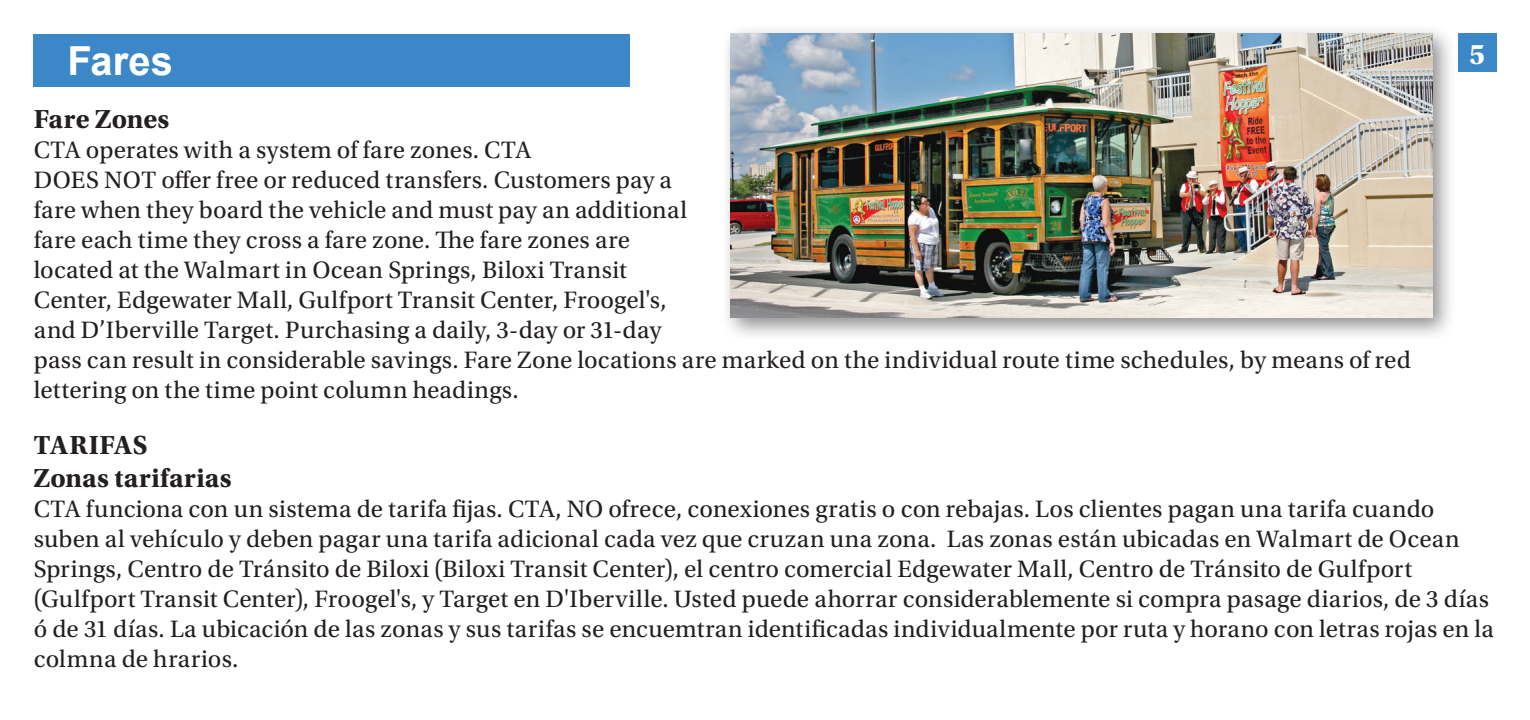
<style>
.page{position:relative;width:1530px;height:720px;background:#fff}
.page>*{position:absolute;margin:0;border:0;box-sizing:border-box;transform-origin:0 0}
.t1{font:700 40px "Arial";color:#fff}
.t2{font:700 30px "Utopia Std";color:#fff}
.t3{font:700 27.5px/33px "Utopia Std";letter-spacing:.01em;color:#231f20}
.t4{font:25px/30px "Utopia Std";letter-spacing:.01em;color:#231f20}
</style>
<div class="page">
<div style="left:1458px;top:34px;width:38px;height:38px;background:#3b87c7"></div>
<div style="left:34px;top:34px;width:596px;height:52px;background:#3b87c7"></div>
<div style="left:721px;top:24px;width:736px;height:318px;background:#231f20;opacity:.5"></div>
<img style="left:731px;top:34px;width:701px;height:284px">
<h1 class="t1" style="left:68px;top:32px;width:107px">Fares</h1>
<p class="t2" style="left:1469px;top:37px;width:17px">5</p>
<p class="t3" style="left:34px;top:103px;width:137px">Fare Zones</p>
<p class="t4" style="left:34px;top:135px;width:1379px">CTA operates with a system of fare zones. CTA<br>DOES NOT offer free or reduced transfers. Customers pay a<br>fare when they board the vehicle and must pay an additional<br>fare each time they cross a fare zone. The fare zones are<br>located at the Walmart in Ocean Springs, Biloxi Transit<br>Center, Edgewater Mall, Gulfport Transit Center, Froogel's,<br>and D’Iberville Target. Purchasing a daily, 3-day or 31-day<br>pass can result in considerable savings. Fare Zone locations are marked on the individual route time schedules, by means of red lettering on the time point column headings.</p>
<p class="t3" style="left:34px;top:428px;width:199px">TARIFAS<br>Zonas tarifarias</p>
<p class="t4" style="left:34px;top:494px;width:1462px">CTA funciona con un sistema de tarifa fijas. CTA, NO ofrece, conexiones gratis o con rebajas. Los clientes pagan una tarifa cuando suben al vehículo y deben pagar una tarifa adicional cada vez que cruzan una zona. Las zonas están ubicadas en Walmart de Ocean Springs, Centro de Tránsito de Biloxi (Biloxi Transit Center), el centro comercial Edgewater Mall, Centro de Tránsito de Gulfport (Gulfport Transit Center), Froogel's, y Target en D'Iberville. Usted puede ahorrar considerablemente si compra pasage diarios, de 3 días ó de 31 días. La ubicación de las zonas y sus tarifas se encuemtran identificadas individualmente por ruta y horano con letras rojas en la colmna de hrarios.</p>
</div>
